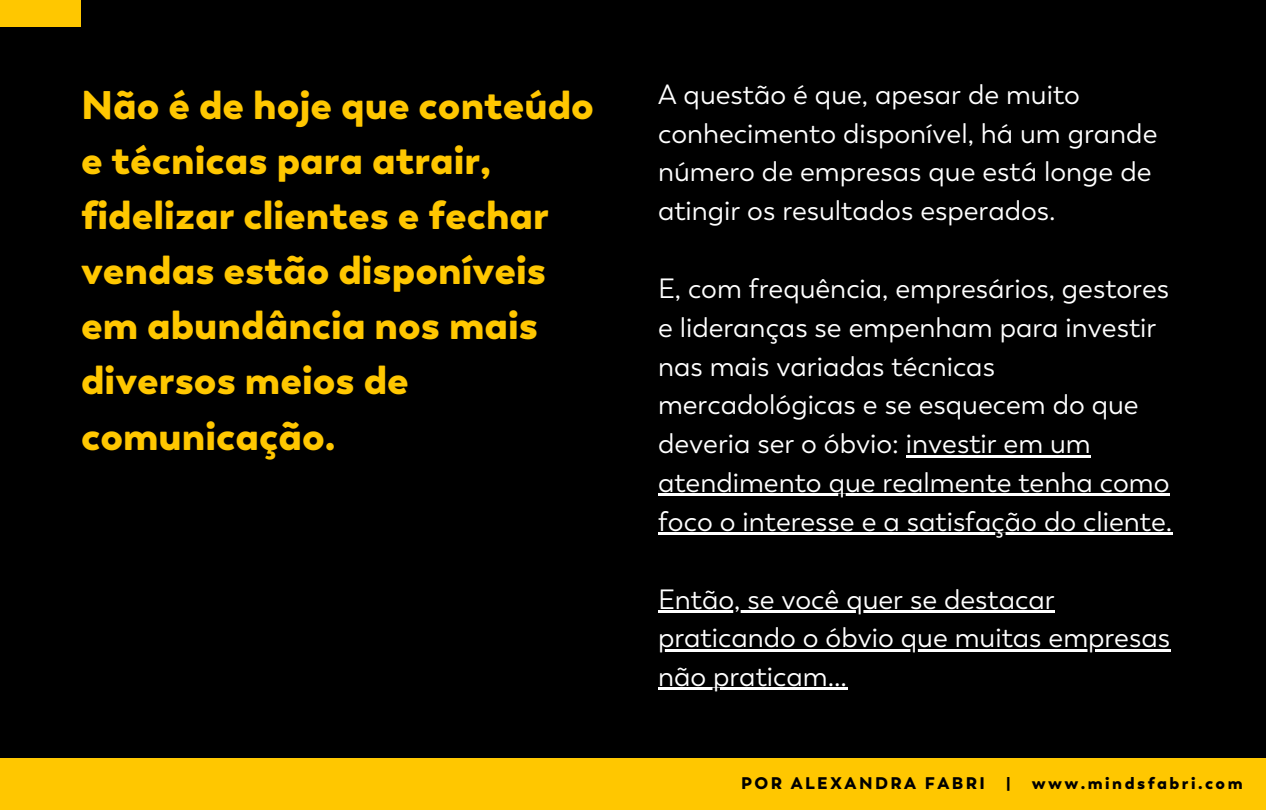
<style>
.page{position:relative;width:1266px;height:810px;background:#000}
.page>*{position:absolute;margin:0;border:0;box-sizing:border-box;transform-origin:0 0}
.t1{font:900 39.75px/55.1px "Boston";color:#ffc700}
.t2{font:27.75px/38.8px "Boston";color:#fff}
.t3{font:900 16.8px "Boston";letter-spacing:.145em;color:#000}
</style>
<div class="page">
<div style="left:0;top:758px;width:1266px;height:52px;background:#ffc700"></div>
<hr style="left:906px;top:455px;width:184px;height:2px;background:#fff">
<hr style="left:658px;top:494px;width:511px;height:2px;background:#fff">
<hr style="left:658px;top:533px;width:514px;height:2px;background:#fff">
<hr style="left:658px;top:610px;width:396px;height:2px;background:#fff">
<hr style="left:658px;top:649px;width:512px;height:2px;background:#fff">
<hr style="left:658px;top:688px;width:189px;height:2px;background:#fff">
<div style="left:0;top:0;width:81px;height:26px;background:#ffc700"></div>
<h1 class="t1" style="left:81px;top:77px;width:514px">Não é de hoje que conteúdo e técnicas para atrair, fidelizar clientes e fechar vendas estão disponíveis em abundância nos mais diversos meios de comunicação.</h1>
<p class="t2" style="left:658px;top:75px;width:501px">A questão é que, apesar de muito conhecimento disponível, há um grande número de empresas que está longe de atingir os resultados esperados.</p>
<p class="t2" style="left:658px;top:269px;width:516px">E, com frequência, empresários, gestores e lideranças se empenham para investir nas mais variadas técnicas mercadológicas e se esquecem do que deveria ser o óbvio: investir em um atendimento que realmente tenha como foco o interesse e a satisfação do cliente.</p>
<p class="t2" style="left:658px;top:579px;width:513px">Então, se você quer se destacar praticando o óbvio que muitas empresas não praticam...</p>
<p class="t3" style="left:741px;top:773px;width:245px">POR ALEXANDRA FABRI</p>
<p class="t3" style="left:1006px;top:773px;width:6px">|</p>
<p class="t3" style="left:1031px;top:773px;width:212px">www.mindsfabri.com</p>
</div>
